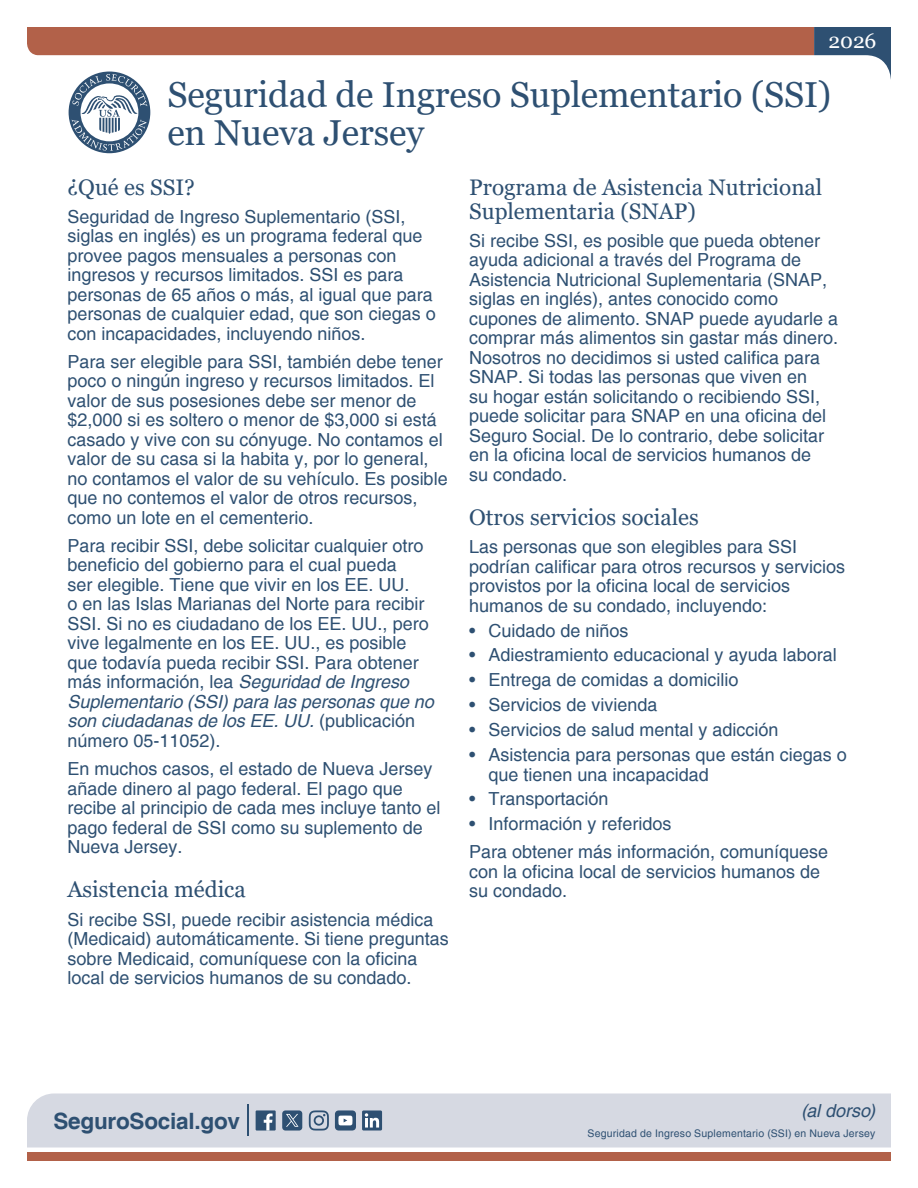
<style>
.page{position:relative;width:918px;height:1188px;background:#fff}
.page>*{position:absolute;margin:0;border:0;box-sizing:border-box;transform-origin:0 0}
.t1{font:36px/39px "Georgia";letter-spacing:-.005em;color:#2e5072}
.t2{font:22.5px/24px "Georgia";color:#2e5072}
.t3{font:700 22.5px "Helvetica";letter-spacing:-.01em;color:#2e5072}
.t4{font:21px "Georgia";color:#fff}
.t5{font:18px/19.5px "Helvetica";color:#2e5072}
.t6{font:italic 18px "Helvetica";letter-spacing:-.005em;color:#2e5072}
.t7{font:10.5px "Helvetica";letter-spacing:.02em;color:#2e5072}
.s1{font-style:italic}
</style>
<div class="page">
<div style="left:27px;top:1094px;width:864px;height:54px;background:#d6d9e2"></div>
<div style="left:27px;top:1153px;width:864px;height:8px;background:#b26149"></div>
<hr style="left:247px;top:1105px;width:2px;height:31px;background:#2e5072">
<svg style="left:27px;top:27px;width:864px;height:124px"></svg>
<div style="left:256px;top:1110px;width:20px;height:21px;background:#2e5072"></div>
<svg style="left:264px;top:1113px;width:9px;height:18px"></svg>
<div style="left:282px;top:1110px;width:20px;height:21px;background:#2e5072;border-radius:3px"></div>
<svg style="left:286px;top:1114px;width:13px;height:13px"></svg>
<svg style="left:309px;top:1110px;width:20px;height:21px"></svg>
<svg style="left:335px;top:1110px;width:21px;height:21px"></svg>
<svg style="left:362px;top:1110px;width:20px;height:21px"></svg>
<h1 class="t4" style="left:829px;top:28px;width:49px">2026</h1>
<h1 class="t1" style="left:167px;top:75px;width:666px">Seguridad de Ingreso Suplementario (SSI) en Nueva Jersey</h1>
<h1 class="t2" style="left:68px;top:175px;width:129px">¿Qué es SSI?</h1>
<p class="t5" style="left:68px;top:207px;width:370px">Seguridad de Ingreso Suplementario (SSI, siglas en inglés) es un programa federal que provee pagos mensuales a personas con ingresos y recursos limitados. SSI es para personas de 65 años o más, al igual que para personas de cualquier edad, que son ciegas o con incapacidades, incluyendo niños.</p>
<p class="t5" style="left:68px;top:352px;width:382px">Para ser elegible para SSI, también debe tener poco o ningún ingreso y recursos limitados. El valor de sus posesiones debe ser menor de $2,000 si es soltero o menor de $3,000 si está casado y vive con su cónyuge. No contamos el valor de su casa si la habita y, por lo general, no contamos el valor de su vehículo. Es posible que no contemos el valor de otros recursos, como un lote en el cementerio.</p>
<p class="t5" style="left:68px;top:537px;width:368px">Para recibir SSI, debe solicitar cualquier otro beneficio del gobierno para el cual pueda<br>ser elegible. Tiene que vivir en los EE. UU.<br>o en las Islas Marianas del Norte para recibir SSI. Si no es ciudadano de los EE. UU., pero vive legalmente en los EE. UU., es posible que todavía pueda recibir SSI. Para obtener más información, lea <span class="s1">Seguridad de Ingreso Suplementario (SSI) para las personas que no son ciudadanas de los EE. UU.</span> (publicación número 05-11052).</p>
<p class="t5" style="left:68px;top:760px;width:375px">En muchos casos, el estado de Nueva Jersey añade dinero al pago federal. El pago que recibe al principio de cada mes incluye tanto el pago federal de SSI como su suplemento de Nueva Jersey.</p>
<h1 class="t2" style="left:68px;top:878px;width:180px">Asistencia médica</h1>
<p class="t5" style="left:68px;top:910px;width:383px">Si recibe SSI, puede recibir asistencia médica (Medicaid) automáticamente. Si tiene preguntas sobre Medicaid, comuníquese con la oficina local de servicios humanos de su condado.</p>
<p class="t2" style="left:469px;top:175px;width:355px">Programa de Asistencia Nutricional<br>Suplementaria (SNAP)</p>
<p class="t5" style="left:469px;top:231px;width:371px">Si recibe SSI, es posible que pueda obtener ayuda adicional a través del Programa de Asistencia Nutricional Suplementaria (SNAP, siglas en inglés), antes conocido como cupones de alimento. SNAP puede ayudarle a comprar más alimentos sin gastar más dinero.<br>Nosotros no decidimos si usted califica para SNAP. Si todas las personas que viven en<br>su hogar están solicitando o recibiendo SSI, puede solicitar para SNAP en una oficina del Seguro Social. De lo contrario, debe solicitar en la oficina local de servicios humanos de<br>su condado.</p>
<h1 class="t2" style="left:469px;top:506px;width:231px">Otros servicios sociales</h1>
<p class="t5" style="left:469px;top:538px;width:378px">Las personas que son elegibles para SSI podrían calificar para otros recursos y servicios provistos por la oficina local de servicios humanos de su condado, incluyendo:</p>
<p class="t5" style="left:469px;top:621px;width:161px">• Cuidado de niños</p>
<p class="t5" style="left:469px;top:646px;width:369px">• Adiestramiento educacional y ayuda laboral</p>
<p class="t5" style="left:469px;top:671px;width:271px">• Entrega de comidas a domicilio</p>
<p class="t5" style="left:469px;top:696px;width:190px">• Servicios de vivienda</p>
<p class="t5" style="left:469px;top:721px;width:311px">• Servicios de salud mental y adicción</p>
<p class="t5" style="left:489px;top:746px;width:360px;text-indent:-19px">• Asistencia para personas que están ciegas o que tienen una incapacidad</p>
<p class="t5" style="left:469px;top:790px;width:141px">• Transportación</p>
<p class="t5" style="left:469px;top:815px;width:204px">• Información y referidos</p>
<p class="t5" style="left:469px;top:843px;width:361px">Para obtener más información, comuníquese con la oficina local de servicios humanos de su condado.</p>
<p class="t3" style="left:53px;top:1107px;width:188px">SeguroSocial.gov</p>
<p class="t6" style="left:801px;top:1101px;width:75px">(al dorso)</p>
<p class="t7" style="left:587px;top:1127px;width:289px">Seguridad de Ingreso Suplementario (SSI) en Nueva Jersey</p>
</div>
